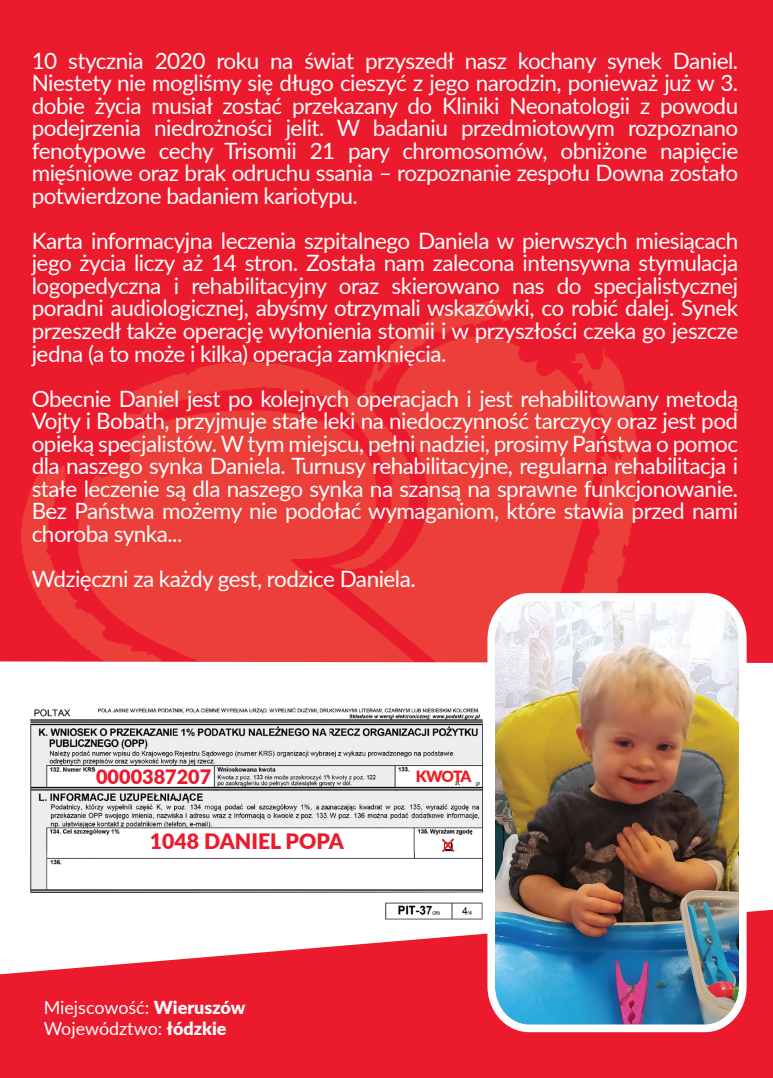
<style>
.page{position:relative;width:773px;height:1078px;background:#fff}
.page>*{position:absolute;margin:0;border:0;box-sizing:border-box;transform-origin:0 0}
.t1{font:22.5px/22.5px "Lato";letter-spacing:-.025em;color:#fff;text-align:justify}
.t2{font:900 21.25px "Lato";color:#eb1b2d}
.t3{font:900 19.75px "Lato";color:#eb1b2d}
.t4{font:18px/21.5px "Lato";color:#fff}
.t5{font:900 15.5px "Lato";letter-spacing:-.07em;color:#ee1d23}
.s1{font-weight:900}
</style>
<div class="page">
<div style="left:0;top:0;width:772px;height:785px;background:#eb1b2d"></div>
<svg style="left:21px;top:299px;width:616px;height:362px;fill:#eb3b38"></svg>
<svg style="left:78px;top:410px;width:337px;height:251px;fill:#ec3f3a"></svg>
<div style="left:0;top:661px;width:772px;height:124px;background:#fff"></div>
<svg style="left:0;top:909px;width:772px;height:168px;fill:#eb1b2d"></svg>
<img style="left:487px;top:593px;width:259px;height:438px">
<img style="left:18px;top:704px;width:484px;height:221px">
<svg style="left:441px;top:838px;width:13px;height:14px"></svg>
<p class="t1" style="left:32px;top:48px;width:708px">10 stycznia 2020 roku na świat przyszedł nasz kochany synek Daniel.<br>Niestety nie mogliśmy się długo cieszyć z jego narodzin, ponieważ już w 3. dobie życia musiał zostać przekazany do Kliniki Neonatologii z powodu podejrzenia niedrożności jelit. W badaniu przedmiotowym rozpoznano fenotypowe cechy Trisomii 21 pary chromosomów, obniżone napięcie mięśniowe oraz brak odruchu ssania – rozpoznanie zespołu Downa zostało potwierdzone badaniem kariotypu.</p>
<p class="t1" style="left:32px;top:228px;width:708px">Karta informacyjna leczenia szpitalnego Daniela w pierwszych miesiącach jego życia liczy aż 14 stron. Została nam zalecona intensywna stymulacja logopedyczna i rehabilitacyjny oraz skierowano nas do specjalistycznej poradni audiologicznej, abyśmy otrzymali wskazówki, co robić dalej. Synek przeszedł także operację wyłonienia stomii i w przyszłości czeka go jeszcze jedna (a to może i kilka) operacja zamknięcia.</p>
<p class="t1" style="left:32px;top:386px;width:708px">Obecnie Daniel jest po kolejnych operacjach i jest rehabilitowany metodą Vojty i Bobath, przyjmuje stałe leki na niedoczynność tarczycy oraz jest pod opieką specjalistów. W tym miejscu, pełni nadziei, prosimy Państwa o pomoc dla naszego synka Daniela. Turnusy rehabilitacyjne, regularna rehabilitacja i stałe leczenie są dla naszego synka na szansą na sprawne funkcjonowanie.<br>Bez Państwa możemy nie podołać wymaganiom, które stawia przed nami choroba synka...</p>
<p class="t1" style="left:32px;top:566px;width:385px">Wdzięczni za każdy gest, rodzice Daniela.</p>
<p class="t3" style="left:96px;top:761px;width:117px">0000387207</p>
<p class="t5" style="left:416px;top:764px;width:57px">KWOTA</p>
<p class="t2" style="left:150px;top:825px;width:196px">1048 DANIEL POPA</p>
<p class="t4" style="left:44px;top:995px;width:203px">Miejscowość: <span class="s1">Wieruszów<br></span>Województwo: <span class="s1">łódzkie</span></p>
</div>
